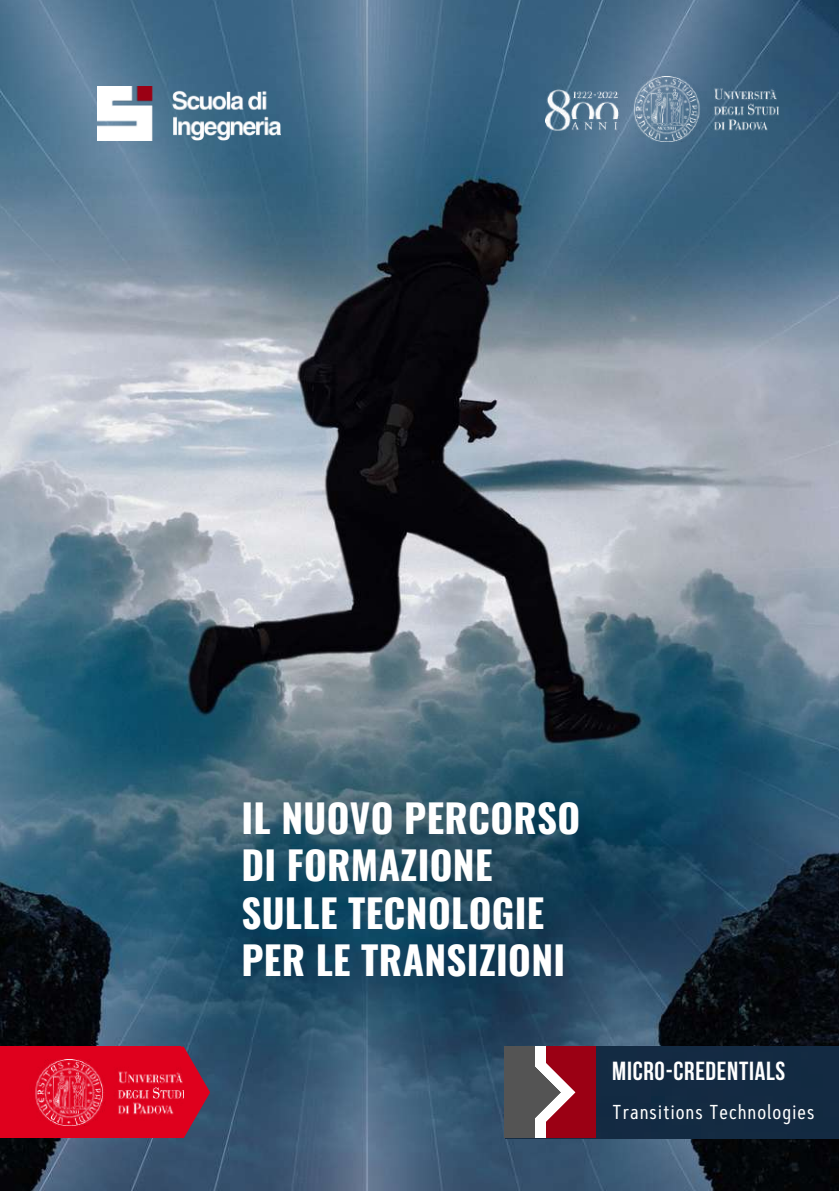
<style>
.page{position:relative;width:839px;height:1191px;background:#fff}
.page>*{position:absolute;margin:0;border:0;box-sizing:border-box;transform-origin:0 0}
.t1{font:700 38.8px/47px "Oswald";letter-spacing:.01em;color:#fff}
.t2{font:700 26px "Bebas Neue";letter-spacing:.025em;color:#fff}
.t3{font:20.2px "Artegra Sans Cn";letter-spacing:.045em;color:#fff}
</style>
<div class="page">
<img style="left:0;top:0;width:838px;height:1191px">
<img style="left:98px;top:87px;width:183px;height:54px">
<img style="left:545px;top:77px;width:233px;height:64px">
<div style="left:0;top:1047px;width:180px;height:91px;background:#df001d"></div>
<svg style="left:180px;top:1047px;width:30px;height:91px;background:#8b2743"></svg>
<img style="left:35px;top:1059px;width:149px;height:66px">
<div style="left:595px;top:1047px;width:243px;height:91px;background:#132a42"></div>
<div style="left:545px;top:1047px;width:50px;height:91px;background:#9b0014"></div>
<div style="left:503px;top:1047px;width:31px;height:91px;background:#545454"></div>
<svg style="left:534px;top:1047px;width:41px;height:91px"></svg>
<p class="t1" style="left:241px;top:793px;width:340px">IL NUOVO PERCORSO<br>DI FORMAZIONE<br>SULLE TECNOLOGIE<br>PER LE TRANSIZIONI</p>
<p class="t2" style="left:612px;top:1061px;width:174px">MICRO-CREDENTIALS</p>
<p class="t3" style="left:612px;top:1099px;width:203px">Transitions Technologies</p>
</div>
